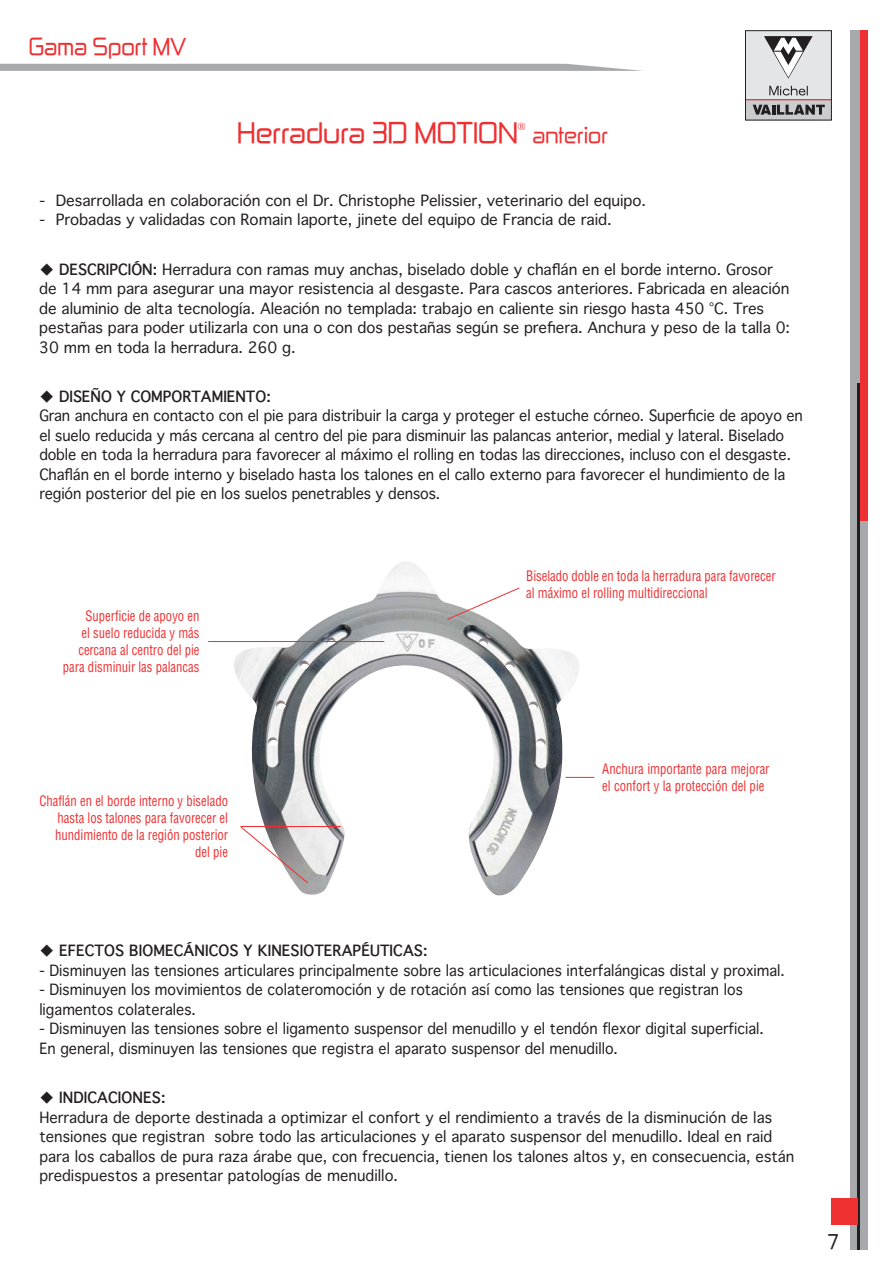
<style>
.page{position:relative;width:893px;height:1263px;background:#fff}
.page>*{position:absolute;margin:0;border:0;box-sizing:border-box;transform-origin:0 0}
.t1{font:25.5px "Zekton";color:#ee3032;scale:1.05 1}
.t2{font:21px "Zekton";color:#ee3032}
.t3{font:19.5px "Zekton";color:#ee3032;scale:1.05 1}
.t4{font:18px "Zekton";color:#231f20}
.t5{font:15px/19.5px "Thonburi";letter-spacing:-.005em;color:#231f20}
.t6{font:15px/19.5px "Thonburi";letter-spacing:-.005em;color:#231f20;scale:.95 1}
.t7{font:15px/19.5px "Thonburi";letter-spacing:-.005em;color:#231f20;scale:.94 1}
.t8{font:700 15px "Thonburi";color:#231f20}
.t9{font:condensed 14.1px/17px "Helvetica";color:#ee3032;text-align:right;scale:.9 1}
.t10{font:10.5px "Times";color:#ee3032}
.s1{font-weight:700}
</style>
<div class="page">
<div style="left:850px;top:30px;width:17px;height:1219px;background:#a8a9ad"></div>
<div style="left:860px;top:30px;width:7px;height:490px;background:#ee3032"></div>
<hr style="left:857px;top:383px;width:3px;height:866px;background:#231f20">
<svg style="left:0;top:64px;width:642px;height:7px;background:#aeafb2"></svg>
<div style="left:745px;top:31px;width:86px;height:89px;background:#e4e5e7"></div>
<div style="left:745px;top:100px;width:86px;height:20px;background:#cbccce"></div>
<svg style="left:764px;top:36px;width:49px;height:43px"></svg>
<svg style="left:769px;top:86px;width:39px;height:10px"></svg>
<hr style="left:745px;top:99px;width:86px;height:1px;background:#d7171f">
<svg style="left:753px;top:105px;width:72px;height:10px"></svg>
<div style="left:745px;top:30px;width:87px;height:90px;border:1px solid #231f20"></div>
<div style="left:831px;top:1198px;width:26px;height:26px;background:#ee3032"></div>
<img style="left:234px;top:561px;width:350px;height:335px">
<hr style="left:208px;top:641px;width:176px;height:1px;background:#ee3032">
<svg style="left:447px;top:587px;width:73px;height:33px"></svg>
<svg style="left:566px;top:777px;width:28px;height:1px"></svg>
<hr style="left:241px;top:826px;width:100px;height:1px;background:#ee3032">
<svg style="left:240px;top:826px;width:68px;height:58px"></svg>
<p class="t2" style="left:29px;top:33px;width:159px">Gama Sport MV</p>
<h1 class="t1" style="left:237px;top:116px;width:269px">Herradura 3D MOTION</h1>
<p class="t10" style="left:518px;top:117px;width:9px">®</p>
<h3 class="t3" style="left:533px;top:122px;width:73px">anterior</h3>
<p class="t5" style="left:39px;top:190px;width:608px">- Desarrollada en colaboración con el Dr. Christophe Pelissier, veterinario del equipo.</p>
<p class="t5" style="left:39px;top:210px;width:574px">- Probadas y validadas con Romain laporte, jinete del equipo de Francia de raid.</p>
<p class="t5" style="left:39px;top:259px;width:752px">◆ <span class="s1">DESCRIPCIÓN:</span> Herradura con ramas muy anchas, biselado doble y chaflán en el borde interno. Grosor de 14 mm para asegurar una mayor resistencia al desgaste. Para cascos anteriores. Fabricada en aleación de aluminio de alta tecnología. Aleación no templada: trabajo en caliente sin riesgo hasta 450 °C. Tres pestañas para poder utilizarla con una o con dos pestañas según se prefiera. Anchura y peso de la talla 0:<br>30 mm en toda la herradura. 260 g.</p>
<p class="t8" style="left:39px;top:384px;width:233px">◆ DISEÑO Y COMPORTAMIENTO:</p>
<p class="t6" style="left:39px;top:406px;width:805px">Gran anchura en contacto con el pie para distribuir la carga y proteger el estuche córneo. Superficie de apoyo en el suelo reducida y más cercana al centro del pie para disminuir las palancas anterior, medial y lateral. Biselado doble en toda la herradura para favorecer al máximo el rolling en todas las direcciones, incluso con el desgaste.<br>Chaflán en el borde interno y biselado hasta los talones en el callo externo para favorecer el hundimiento de la región posterior del pie en los suelos penetrables y densos.</p>
<p class="t9" style="left:63px;top:607px;width:153px">Superficie de apoyo en<br>el suelo reducida y más cercana al centro del pie para disminuir las palancas</p>
<p class="t9" style="left:526px;top:567px;width:279px;text-align:left">Biselado doble en toda la herradura para favorecer al máximo el rolling multidireccional</p>
<p class="t9" style="left:40px;top:792px;width:211px">Chaflán en el borde interno y biselado hasta los talones para favorecer el hundimiento de la región posterior del pie</p>
<p class="t9" style="left:602px;top:760px;width:187px">Anchura importante para mejorar</p>
<p class="t9" style="left:602px;top:777px;width:182px">el confort y la protección del pie</p>
<p class="t8" style="left:39px;top:938px;width:390px">◆ EFECTOS BIOMECÁNICOS Y KINESIOTERAPÉUTICAS:</p>
<p class="t7" style="left:39px;top:960px;width:794px">- Disminuyen las tensiones articulares principalmente sobre las articulaciones interfalángicas distal y proximal.</p>
<p class="t7" style="left:39px;top:980px;width:750px">- Disminuyen los movimientos de colateromoción y de rotación así como las tensiones que registran los ligamentos colaterales.</p>
<p class="t7" style="left:39px;top:1019px;width:772px">- Disminuyen las tensiones sobre el ligamento suspensor del menudillo y el tendón flexor digital superficial.</p>
<p class="t7" style="left:39px;top:1038px;width:617px">En general, disminuyen las tensiones que registra el aparato suspensor del menudillo.</p>
<p class="t8" style="left:39px;top:1085px;width:128px">◆ INDICACIONES:</p>
<p class="t5" style="left:39px;top:1107px;width:757px">Herradura de deporte destinada a optimizar el confort y el rendimiento a través de la disminución de las tensiones que registran sobre todo las articulaciones y el aparato suspensor del menudillo. Ideal en raid para los caballos de pura raza árabe que, con frecuencia, tienen los talones altos y, en consecuencia, están predispuestos a presentar patologías de menudillo.</p>
<p class="t4" style="left:828px;top:1229px;width:13px">7</p>
</div>
